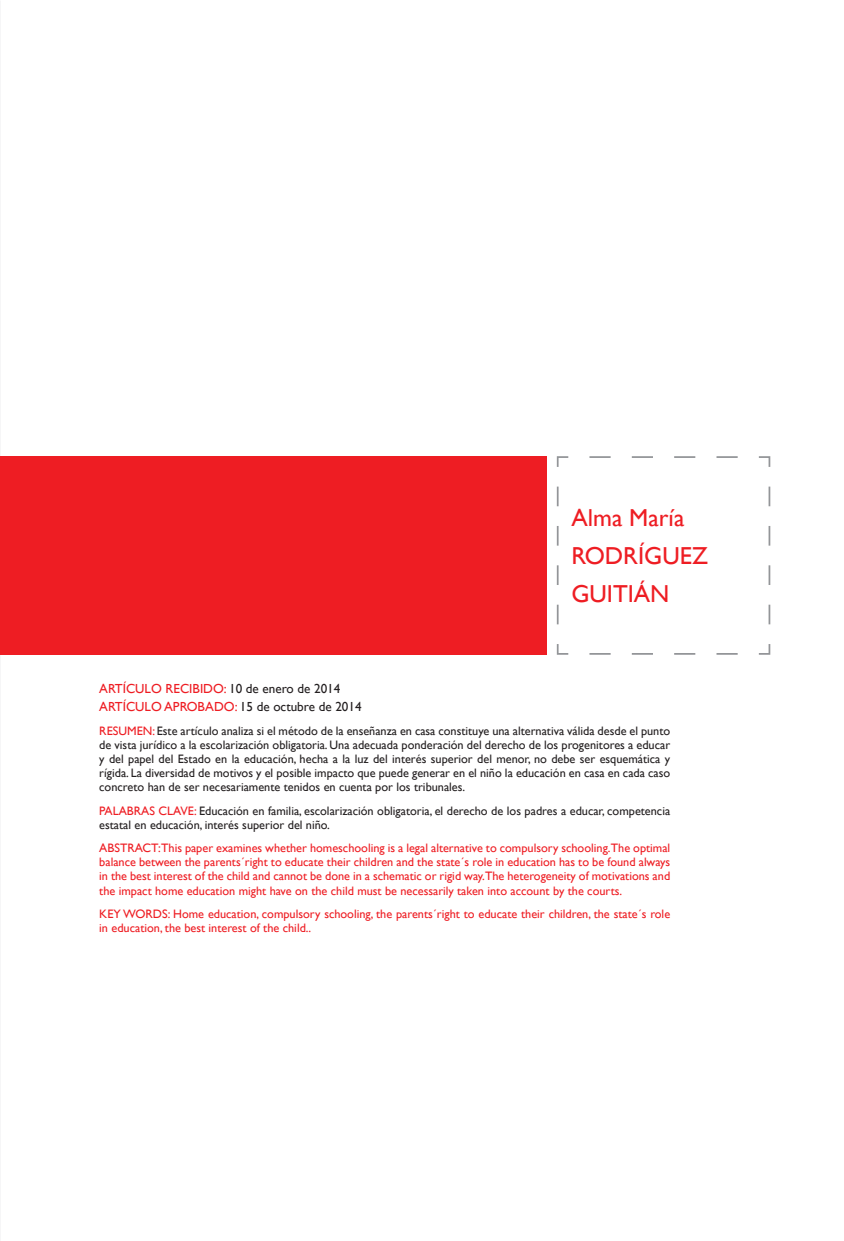
<style>
.page{position:relative;width:844px;height:1241px;background:#fff}
.page>*{position:absolute;margin:0;border:0;box-sizing:border-box;transform-origin:0 0}
.t1{font:24.5px/37.8px "Gill Sans";color:#ee1d23}
.t2{font:13.12px "Gill Sans";color:#231f20}
.t3{font:13.12px "Gill Sans";color:#ee1d23}
.t4{font:12.25px/14px "Gill Sans";color:#231f20;text-align:justify}
.t5{font:12.25px/14px "Gill Sans";color:#ee1d23;text-align:justify}
.s1{color:#ee1d23}
</style>
<div class="page">
<div style="left:0;top:456px;width:546px;height:198px;background:#ee1d23"></div>
<svg style="left:556px;top:456px;width:215px;height:199px"></svg>
<h1 class="t1" style="left:571px;top:498px;width:138px">Alma María<br>RODRÍGUEZ<br>GUITIÁN</h1>
<p class="t3" style="left:99px;top:680px;width:37px">ArtÍculo</p>
<p class="t3" style="left:165px;top:680px;width:9px">recibido</p>
<p class="t2" style="left:224px;top:680px;width:118px"><span class="s1">:</span> 10 de enero de 2014</p>
<p class="t3" style="left:99px;top:698px;width:37px">ArtÍculo</p>
<p class="t2" style="left:164px;top:698px;width:199px"><span class="s1">APROBADO:</span> 15 de octubre de 2014</p>
<p class="t5" style="left:99px;top:723px;width:16px">Resumen</p>
<p class="t4" style="left:99px;top:723px;width:572px;text-indent:53px"><span class="s1">:</span> Este artículo analiza si el método de la enseñanza en casa constituye una alternativa válida desde el punto de vista jurídico a la escolarización obligatoria. Una adecuada ponderación del derecho de los progenitores a educar y del papel del Estado en la educación, hecha a la luz del interés superior del menor, no debe ser esquemática y rígida. La diversidad de motivos y el posible impacto que puede generar en el niño la educación en casa en cada caso concreto han de ser necesariamente tenidos en cuenta por los tribunales.</p>
<p class="t5" style="left:99px;top:803px;width:14px">Palabras</p>
<p class="t5" style="left:158px;top:803px;width:17px">Clave</p>
<p class="t4" style="left:99px;top:803px;width:572px;text-indent:95px"><span class="s1">:</span> Educación en familia, escolarización obligatoria, el derecho de los padres a educar, competencia estatal en educación, interés superior del niño.</p>
<p class="t5" style="left:99px;top:841px;width:17px">Abstract</p>
<p class="t5" style="left:99px;top:841px;width:572px;text-indent:59px">:This paper examines whether homeschooling is a legal alternative to compulsory schooling.The optimal balance between the parents´right to educate their children and the state´s role in education has to be found always in the best interest of the child and cannot be done in a schematic or rigid way.The heterogeneity of motivations and the impact home education might have on the child must be necessarily taken into account by the courts.</p>
<p class="t5" style="left:99px;top:907px;width:45px">Key Words</p>
<p class="t5" style="left:99px;top:907px;width:572px;text-indent:68px">: Home education, compulsory schooling, the parents´right to educate their children, the state´s role in education, the best interest of the child..</p>
</div>
